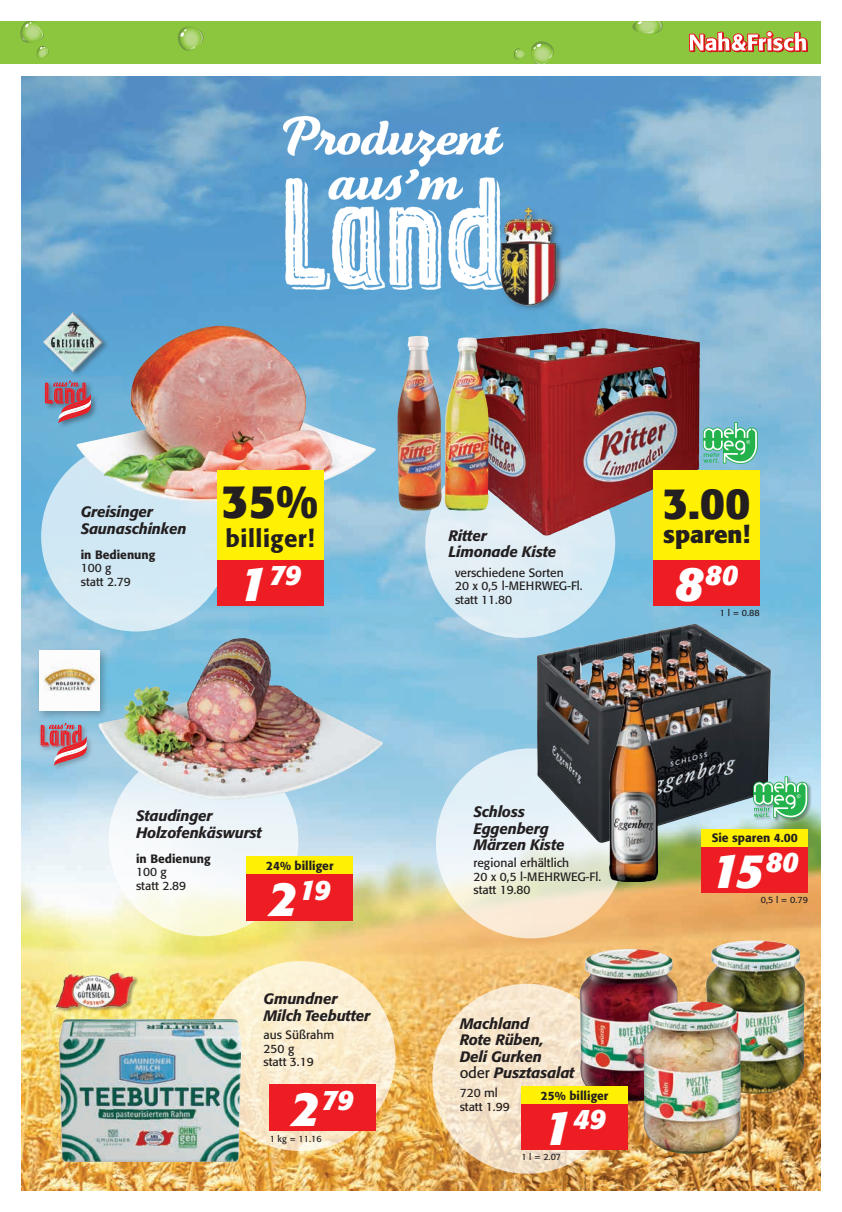
<style>
.page{position:relative;width:842px;height:1212px;background:#fff}
.page>*{position:absolute;margin:0;border:0;box-sizing:border-box;transform-origin:0 0}
.t1{font:italic 700 48px "Formata Std";color:#fff}
.t2{font:700 46.5px "Formata Std";color:#231f20}
.t3{font:700 43.5px "Formata Std";color:#231f20}
.t4{font:italic 700 28.05px "Formata Std";letter-spacing:-.015em;color:#fff}
.t5{font:500 24px "Formata Std";letter-spacing:.02em;color:#231f20}
.t6{font:700 24px "Formata Std";color:#231f20}
.t7{font:italic 500 15px/16.5px "Formata Std";letter-spacing:-.01em;color:#231f20}
.t8{font:12px/13.5px "Formata Std";color:#231f20}
.t9{font:500 12px "Formata Std";color:#231f20}
.t10{font:9px "Formata Std";color:#231f20}
.s1{font-size:48px}
.s2{font-weight:400;font-style:normal}
</style>
<div class="page">
<div style="left:0;top:21px;width:821px;height:43px;background:#8bc63e"></div>
<svg style="left:20px;top:21px;width:29px;height:37px"></svg>
<svg style="left:632px;top:21px;width:31px;height:13px"></svg>
<svg style="left:531px;top:41px;width:23px;height:23px"></svg>
<svg style="left:514px;top:48px;width:11px;height:12px"></svg>
<svg style="left:178px;top:27px;width:26px;height:24px"></svg>
<svg style="left:689px;top:31px;width:119px;height:21px"></svg>
<img style="left:21px;top:77px;width:800px;height:1114px">
<svg style="left:436px;top:748px;width:190px;height:190px;background:#eaeee6"></svg>
<svg style="left:206px;top:961px;width:189px;height:190px;background:#faedd1"></svg>
<div style="left:425px;top:448px;width:190px;height:190px;background:#dcecf5;border-radius:50%"></div>
<img style="left:537px;top:624px;width:234px;height:219px">
<img style="left:463px;top:328px;width:140px;height:209px">
<div style="left:702px;top:846px;width:106px;height:47px;background:#ee1d23"></div>
<div style="left:702px;top:829px;width:106px;height:17px;background:#fff101"></div>
<div style="left:753px;top:775px;width:59px;height:47px;background:#231f20;opacity:.4"></div>
<svg style="left:753px;top:776px;width:55px;height:42px;background:#73c291"></svg>
<div style="left:56px;top:972px;width:83px;height:40px;background:#231f20;opacity:.4"></div>
<img style="left:55px;top:972px;width:80px;height:36px">
<div style="left:44px;top:311px;width:66px;height:66px;background:#57a1d2"></div>
<img style="left:44px;top:313px;width:46px;height:58px">
<div style="left:44px;top:379px;width:55px;height:51px;background:#231f20;opacity:.4"></div>
<svg style="left:45px;top:381px;width:31px;height:42px"></svg>
<img style="left:284px;top:117px;width:220px;height:172px">
<div style="left:41px;top:441px;width:190px;height:190px;background:#d0e8f4;border-radius:50%"></div>
<svg style="left:108px;top:746px;width:190px;height:190px"></svg>
<svg style="left:432px;top:984px;width:190px;height:190px;background:#f5e4cb"></svg>
<img style="left:706px;top:940px;width:99px;height:153px">
<img style="left:579px;top:949px;width:99px;height:154px">
<img style="left:643px;top:1001px;width:99px;height:153px">
<div style="left:521px;top:1103px;width:107px;height:47px;background:#ee1d23"></div>
<div style="left:521px;top:1086px;width:107px;height:17px;background:#fff101"></div>
<div style="left:653px;top:559px;width:107px;height:47px;background:#ee1d23"></div>
<div style="left:653px;top:470px;width:107px;height:89px;background:#fff101"></div>
<div style="left:702px;top:421px;width:60px;height:47px;background:#231f20;opacity:.4"></div>
<svg style="left:703px;top:422px;width:55px;height:42px;background:#6cc49a"></svg>
<img style="left:445px;top:337px;width:44px;height:173px">
<img style="left:397px;top:336px;width:46px;height:175px">
<div style="left:498px;top:205px;width:66px;height:108px;background:#231f20;opacity:.3"></div>
<img style="left:502px;top:206px;width:55px;height:102px">
<img style="left:76px;top:326px;width:300px;height:176px">
<div style="left:217px;top:559px;width:106px;height:47px;background:#ee1d23"></div>
<div style="left:217px;top:470px;width:106px;height:89px;background:#fff101"></div>
<div style="left:247px;top:874px;width:106px;height:47px;background:#ee1d23"></div>
<div style="left:247px;top:857px;width:106px;height:17px;background:#fff101"></div>
<img style="left:60px;top:1020px;width:181px;height:141px">
<div style="left:269px;top:1084px;width:107px;height:47px;background:#ee1d23"></div>
<img style="left:609px;top:691px;width:48px;height:191px">
<div style="left:38px;top:721px;width:55px;height:51px;background:#231f20;opacity:.3"></div>
<svg style="left:41px;top:723px;width:46px;height:42px;background:#b9808f"></svg>
<div style="left:36px;top:647px;width:73px;height:73px;background:#231f20;opacity:.3"></div>
<img style="left:40px;top:651px;width:59px;height:59px">
<img style="left:163px;top:638px;width:80px;height:68px">
<h2 class="t2" style="left:222px;top:472px;width:98px">35%</h2>
<h3 class="t5" style="left:226px;top:523px;width:90px">billiger!</h3>
<h3 class="t3" style="left:663px;top:476px;width:89px">3.00</h3>
<h3 class="t6" style="left:663px;top:520px;width:88px">sparen!</h3>
<p class="t7" style="left:81px;top:504px;width:107px">Greisinger<br>Saunaschinken</p>
<p class="t7" style="left:449px;top:527px;width:39px">Ritter</p>
<p class="t9" style="left:81px;top:547px;width:76px">in Bedienung</p>
<p class="t7" style="left:449px;top:543px;width:109px">Limonade Kiste</p>
<p class="t8" style="left:81px;top:561px;width:52px">100 g statt 2.79</p>
<p class="t8" style="left:455px;top:565px;width:129px">verschiedene Sorten<br>20 x 0,5 l-MEHRWEG-Fl. statt 11.80</p>
<h3 class="t4" style="left:675px;top:558px;width:64px"><span class="s1">8</span>80</h3>
<h3 class="t4" style="left:239px;top:558px;width:64px"><span class="s1">1</span>79</h3>
<p class="t7" style="left:136px;top:808px;width:127px">Staudinger<br>Holzofenkäswurst</p>
<p class="t9" style="left:136px;top:851px;width:76px">in Bedienung</p>
<p class="t8" style="left:136px;top:865px;width:52px">100 g statt 2.89</p>
<p class="t9" style="left:266px;top:858px;width:69px">24% billiger</p>
<h3 class="t4" style="left:269px;top:872px;width:63px"><span class="s1">2</span>19</h3>
<p class="t7" style="left:264px;top:990px;width:108px">Gmundner<br>Milch Teebutter</p>
<p class="t8" style="left:264px;top:1028px;width:72px">aus Süßrahm<br>250 g<br>statt 3.19</p>
<h3 class="t4" style="left:291px;top:1083px;width:64px"><span class="s1">2</span>79</h3>
<p class="t10" style="left:270px;top:1133px;width:53px">1 kg = 11.16</p>
<p class="t7" style="left:473px;top:804px;width:93px">Schloss<br>Eggenberg<br>Märzen Kiste</p>
<p class="t8" style="left:473px;top:856px;width:129px">regional erhältlich<br>20 x 0,5 l-MEHRWEG-Fl. statt 19.80</p>
<p class="t7" style="left:460px;top:1015px;width:116px">Machland<br>Rote Rüben,<br>Deli Gurken <span class="s2">oder</span> Pusztasalat</p>
<h3 class="t4" style="left:543px;top:1102px;width:64px"><span class="s1">1</span>49</h3>
<p class="t8" style="left:460px;top:1086px;width:52px">720 ml statt 1.99</p>
<p class="t9" style="left:541px;top:1088px;width:69px">25% billiger</p>
<p class="t10" style="left:521px;top:1151px;width:41px">1 l = 2.07</p>
<p class="t10" style="left:720px;top:607px;width:41px">1 l = 0.88</p>
<p class="t9" style="left:712px;top:831px;width:88px">Sie sparen 4.00</p>
<h1 class="t1" style="left:711px;top:841px;width:89px">15<sup>80</sup></h1>
<p class="t10" style="left:761px;top:894px;width:49px">0,5 l = 0.79</p>
</div>
